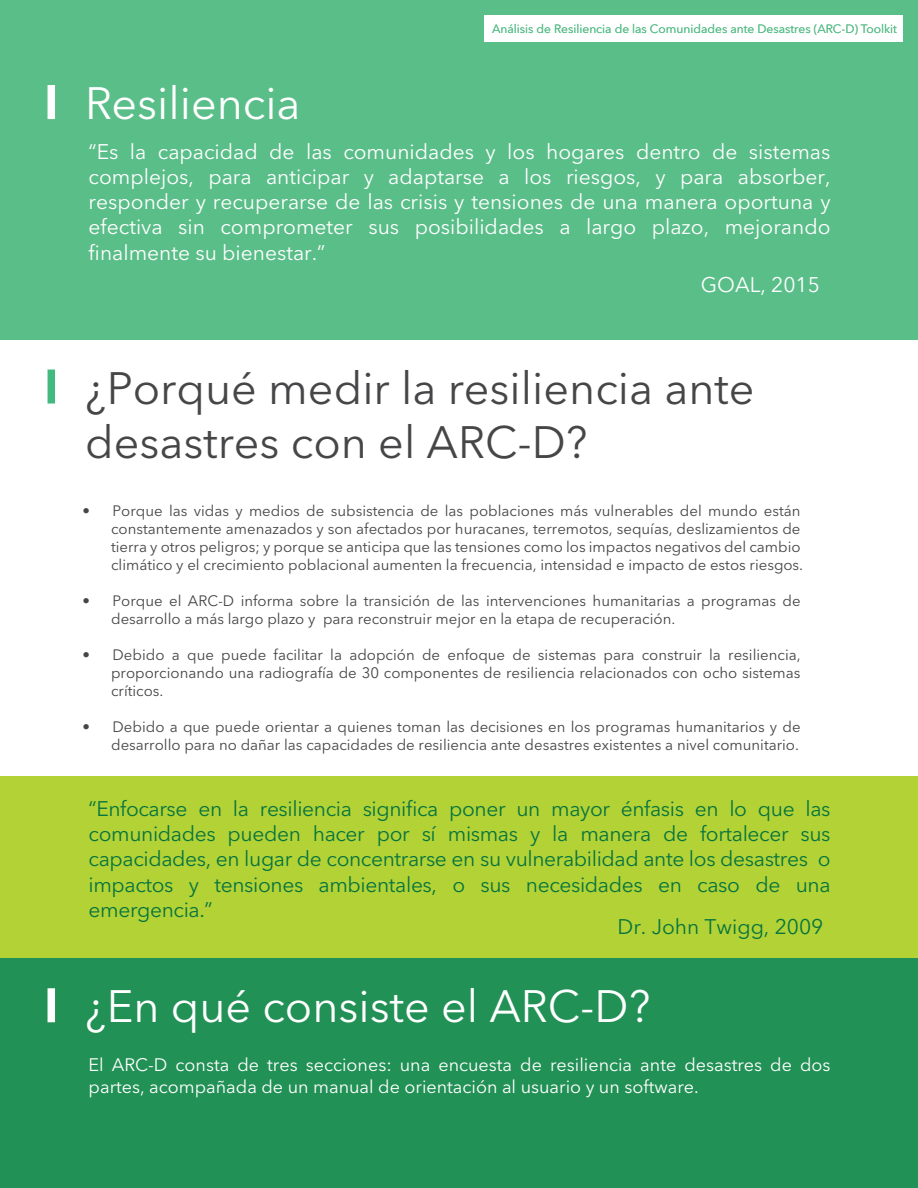
<style>
.page{position:relative;width:918px;height:1188px;background:#fff}
.page>*{position:absolute;margin:0;border:0;box-sizing:border-box;transform-origin:0 0}
.t1{font:45px/54px "Avenir Next LT Pro";color:#464547}
.t2{font:45px "Avenir Next LT Pro";color:#fff}
.t3{font:21px/25.2px "Avenir Next LT Pro";color:#fff;text-align:justify}
.t4{font:21px/25.2px "Avenir Next LT Pro";letter-spacing:-.02em;color:#06743f;text-align:justify}
.t5{font:21px "Avenir Next LT Pro";color:#06743f}
.t6{font:18px/21.6px "Avenir Next LT Pro";color:#fff}
.t7{font:15px/18px "Avenir Next LT Pro";color:#464547}
.t8{font:12px "Avenir Next LT Pro";color:#5abe89}
</style>
<div class="page">
<div style="left:0;top:0;width:918px;height:340px;background:#5abe89"></div>
<div style="left:0;top:776px;width:918px;height:182px;background:#b3d235"></div>
<div style="left:48px;top:85px;width:7px;height:34px;background:#fff"></div>
<div style="left:48px;top:370px;width:7px;height:34px;background:#44b97f"></div>
<div style="left:0;top:958px;width:918px;height:230px;background:#229156"></div>
<div style="left:48px;top:988px;width:7px;height:34px;background:#fff"></div>
<div style="left:484px;top:15px;width:419px;height:26px;background:#fff"></div>
<h1 class="t2" style="left:85px;top:77px;width:217px">Resiliencia</h1>
<p class="t8" style="left:492px;top:21px;width:407px">Análisis de Resiliencia de las Comunidades ante Desastres (ARC-D) Toolkit</p>
<p class="t3" style="left:89px;top:139px;width:743px">“Es la capacidad de las comunidades y los hogares dentro de sistemas complejos, para anticipar y adaptarse a los riesgos, y para absorber, responder y recuperarse de las crisis y tensiones de una manera oportuna y efectiva sin comprometer sus posibilidades a largo plazo, mejorando finalmente su bienestar.”</p>
<h2 class="t3" style="left:701px;top:272px;width:121px">GOAL, 2015</h2>
<h1 class="t1" style="left:85px;top:361px;width:671px">¿Porqué medir la resiliencia ante desastres con el ARC-D?</h1>
<p class="t7" style="left:111px;top:502px;width:694px;text-indent:-28px">• Porque las vidas y medios de subsistencia de las poblaciones más vulnerables del mundo están constantemente amenazados y son afectados por huracanes, terremotos, sequías, deslizamientos de tierra y otros peligros; y porque se anticipa que las tensiones como los impactos negativos del cambio climático y el crecimiento poblacional aumenten la frecuencia, intensidad e impacto de estos riesgos.</p>
<p class="t7" style="left:111px;top:592px;width:691px;text-indent:-28px">• Porque el ARC-D informa sobre la transición de las intervenciones humanitarias a programas de desarrollo a más largo plazo y para reconstruir mejor en la etapa de recuperación.</p>
<p class="t7" style="left:111px;top:646px;width:691px;text-align:justify;text-indent:-28px">• Debido a que puede facilitar la adopción de enfoque de sistemas para construir la resiliencia, proporcionando una radiografía de 30 componentes de resiliencia relacionados con ocho sistemas críticos.</p>
<p class="t7" style="left:83px;top:718px;width:720px;text-align:right">• Debido a que puede orientar a quienes toman las decisiones en los programas humanitarios y de desarrollo para no dañar las capacidades de resiliencia ante desastres existentes a nivel comunitario.</p>
<p class="t4" style="left:89px;top:796px;width:743px">“Enfocarse en la resiliencia significa poner un mayor énfasis en lo que las comunidades pueden hacer por sí mismas y la manera de fortalecer sus capacidades, en lugar de concentrarse en su vulnerabilidad ante los desastres o impactos y tensiones ambientales, o sus necesidades en caso de una emergencia.”</p>
<h2 class="t5" style="left:618px;top:914px;width:207px">Dr. John Twigg, 2009</h2>
<h1 class="t2" style="left:85px;top:980px;width:567px">¿En qué consiste el ARC-D?</h1>
<p class="t6" style="left:89px;top:1054px;width:743px">El ARC-D consta de tres secciones: una encuesta de resiliencia ante desastres de dos partes, acompañada de un manual de orientación al usuario y un software.</p>
</div>
